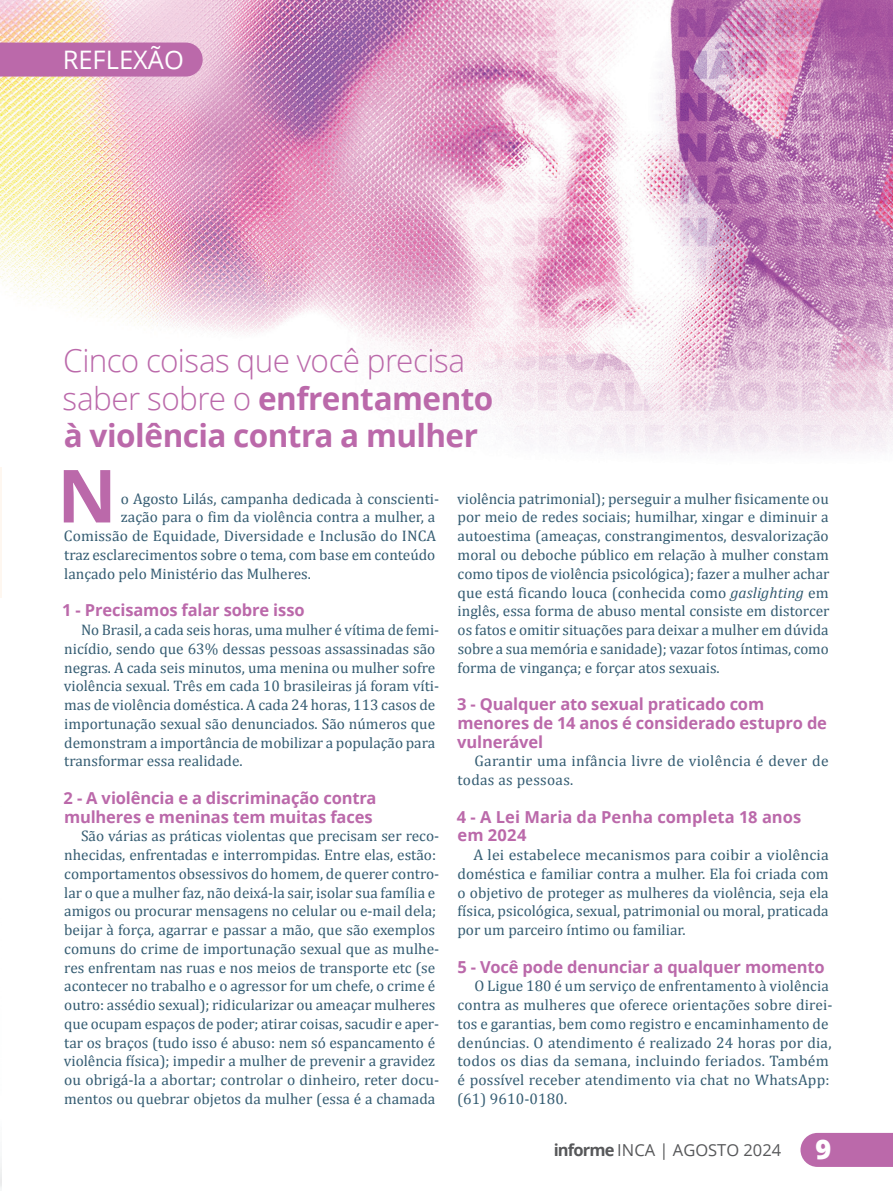
<style>
.page{position:relative;width:893px;height:1191px;background:#fff}
.page>*{position:absolute;margin:0;border:0;box-sizing:border-box;transform-origin:0 0}
.t1{font:700 73.35px "Open Sans";color:#bb69aa}
.t2{font:300 31.5px/37.5px "Open Sans";letter-spacing:-.02em;color:#bb69aa}
.t3{font:800 27px "Open Sans";color:#fff}
.t4{font:25.5px "Open Sans";color:#fff}
.t5{font:700 16.5px/18.8px "Open Sans";letter-spacing:-.01em;color:#bb69aa}
.t6{font:16.5px "Open Sans";color:#57585a}
.t7{font:15.3px/18.8px "Cambria";color:#345c72}
.t8{font:15.3px/18.8px "Cambria";letter-spacing:.025em;color:#345c72}
.s1{font-weight:700}
.s2{font-style:italic}
</style>
<div class="page">
<hr style="left:0;top:0;width:1px;height:598px;background:#fef7f0">
<img style="left:0;top:0;width:893px;height:466px">
<img style="left:0;top:1157px;width:1px;height:31px">
<svg style="left:800px;top:1132px;width:93px;height:34px;background:#bf73af"></svg>
<div style="left:0;top:43px;width:203px;height:34px;background:#bb69aa"></div>
<h3 class="t4" style="left:63px;top:43px;width:123px">REFLEXÃO</h3>
<h2 class="t2" style="left:62px;top:341px;width:432px">Cinco coisas que você precisa saber sobre o <span class="s1">enfrentamento à violência contra a mulher</span></h2>
<h1 class="t1" style="left:57px;top:444px;width:61px">N</h1>
<p class="t7" style="left:121px;top:489px;width:320px">o Agosto Lilás, campanha dedicada à conscienti-</p>
<p class="t7" style="left:121px;top:508px;width:316px">zação para o fim da violência contra a mulher, a</p>
<p class="t7" style="left:64px;top:527px;width:374px">Comissão de Equidade, Diversidade e Inclusão do INCA</p>
<p class="t7" style="left:64px;top:545px;width:373px">traz esclarecimentos sobre o tema, com base em conteúdo</p>
<p class="t7" style="left:64px;top:564px;width:248px">lançado pelo Ministério das Mulheres.</p>
<p class="t5" style="left:62px;top:600px;width:244px">1 - Precisamos falar sobre isso</p>
<p class="t7" style="left:64px;top:620px;width:377px;text-indent:17px">No Brasil, a cada seis horas, uma mulher é vítima de femi&shy;nicídio, sendo que 63% dessas pessoas assassinadas são negras. A cada seis minutos, uma menina ou mulher sofre violência sexual. Três em cada 10 brasileiras já foram víti&shy;mas de violência doméstica. A cada 24 horas, 113 casos de importunação sexual são denunciados. São números que demonstram a importância de mobilizar a população para transformar essa realidade.</p>
<p class="t5" style="left:64px;top:788px;width:314px">2 - A violência e a discriminação contra mulheres e meninas tem muitas faces</p>
<p class="t7" style="left:64px;top:827px;width:377px;text-indent:17px">São várias as práticas violentas que precisam ser reco&shy;nhecidas, enfrentadas e interrompidas. Entre elas, estão: comportamentos obsessivos do homem, de querer contro&shy;lar o que a mulher faz, não deixá-la sair, isolar sua família e amigos ou procurar mensagens no celular ou e-mail dela; beijar à força, agarrar e passar a mão, que são exemplos comuns do crime de importunação sexual que as mulhe&shy;res enfrentam nas ruas e nos meios de transporte etc (se acontecer no trabalho e o agressor for um chefe, o crime é outro: assédio sexual); ridicularizar ou ameaçar mulheres que ocupam espaços de poder; atirar coisas, sacudir e aper&shy;tar os braços (tudo isso é abuso: nem só espancamento é violência física); impedir a mulher de prevenir a gravidez ou obrigá-la a abortar; controlar o dinheiro, reter docu&shy;mentos ou quebrar objetos da mulher (essa é a chamada</p>
<p class="t7" style="left:457px;top:489px;width:374px;text-align:justify">violência patrimonial); perseguir a mulher fisicamente ou por meio de redes sociais; humilhar, xingar e diminuir a autoestima (ameaças, constrangimentos, desvalorização moral ou deboche público em relação à mulher constam como tipos de violência psicológica); fazer a mulher achar que está ficando louca (conhecida como <span class="s2">gaslighting</span> em inglês, essa forma de abuso mental consiste em distorcer os fatos e omitir situações para deixar a mulher em dúvida sobre a sua memória e sanidade); vazar fotos íntimas, como forma de vingança; e forçar atos sexuais.</p>
<p class="t5" style="left:457px;top:694px;width:371px">3 - Qualquer ato sexual praticado com menores de 14 anos é considerado estupro de vulnerável</p>
<p class="t8" style="left:458px;top:752px;width:373px;text-indent:17px">Garantir uma infância livre de violência é dever de todas as pessoas.</p>
<p class="t5" style="left:457px;top:807px;width:346px">4 - A Lei Maria da Penha completa 18 anos em 2024</p>
<p class="t7" style="left:457px;top:845px;width:373px;text-align:justify;text-indent:16px">A lei estabelece mecanismos para coibir a violência doméstica e familiar contra a mulher. Ela foi criada com o objetivo de proteger as mulheres da violência, seja ela física, psicológica, sexual, patrimonial ou moral, praticada por um parceiro íntimo ou familiar.</p>
<p class="t5" style="left:458px;top:957px;width:369px">5 - Você pode denunciar a qualquer momento</p>
<p class="t7" style="left:457px;top:977px;width:377px;text-indent:17px">O Ligue 180 é um serviço de enfrentamento à violência contra as mulheres que oferece orientações sobre direi&shy;tos e garantias, bem como registro e encaminhamento de denúncias. O atendimento é realizado 24 horas por dia, todos os dias da semana, incluindo feriados. Também é possível receber atendimento via chat no WhatsApp: (61) 9610-0180.</p>
<p class="t6" style="left:554px;top:1139px;width:229px"><span class="s1">informe</span> INCA | AGOSTO 2024</p>
<h3 class="t3" style="left:815px;top:1128px;width:17px">9</h3>
</div>
